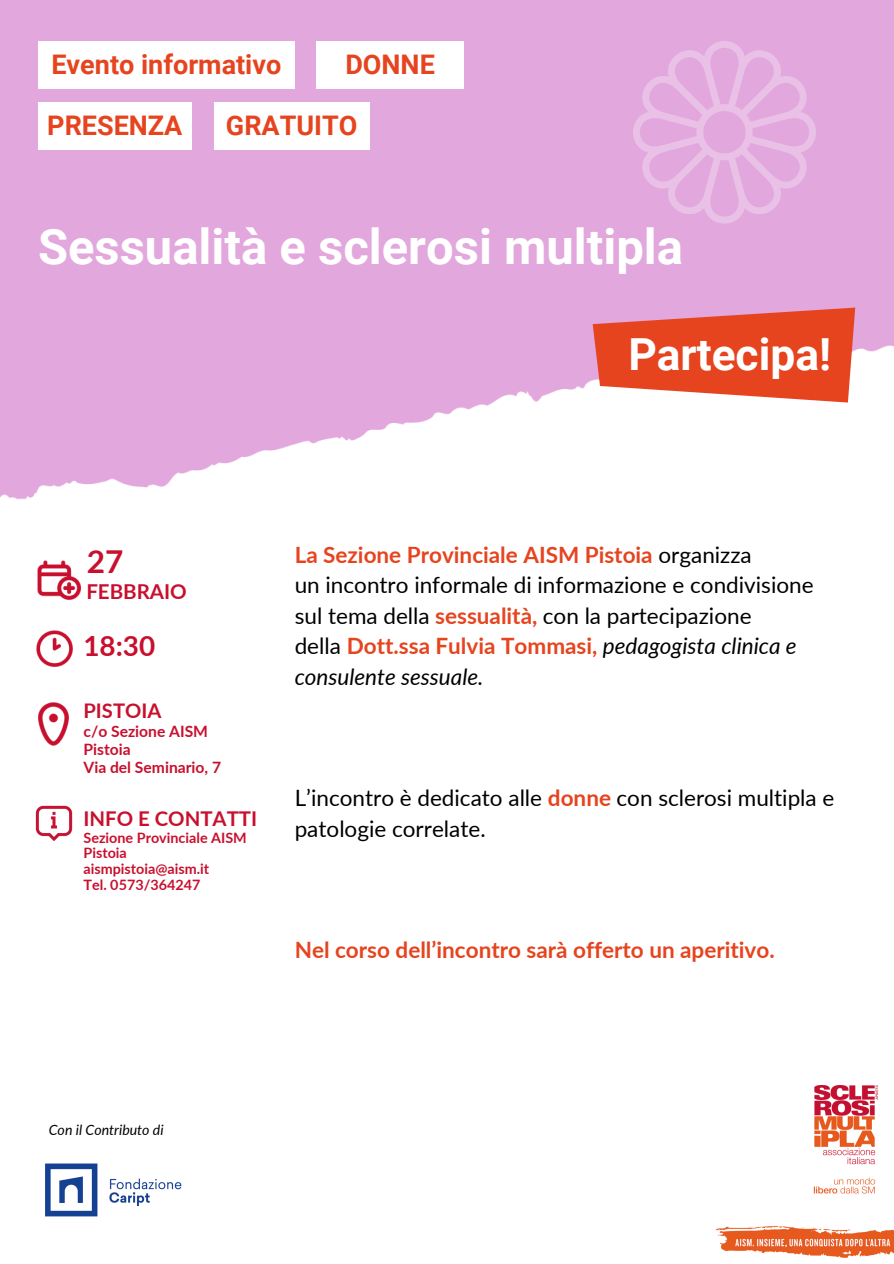
<style>
.page{position:relative;width:894px;height:1264px;background:#fff}
.page>*{position:absolute;margin:0;border:0;box-sizing:border-box;transform-origin:0 0}
.t1{font:700 48.9px "Roboto";color:#fff}
.t2{font:700 44.25px "Roboto";color:#fff}
.t3{font:700 31.5px "Lato";color:#c8102e}
.t4{font:700 27.75px "Lato";color:#c8102e}
.t5{font:700 27px "Roboto";color:#e6441f}
.t6{font:22.5px/30.3px "Lato";color:#000}
.t7{font:700 22.5px "Lato";color:#e6441f}
.t8{font:700 20.55px "Lato";color:#c8102e}
.t9{font:700 20.4px "Lato";color:#c8102e}
.t10{font:700 20.1px "Lato";color:#c8102e}
.t11{font:700 15.6px/18px "Lato";color:#c8102e}
.t12{font:700 14.4px/15.8px "Lato";color:#c8102e}
.t13{font:italic 14.1px "Lato";color:#000}
.s1{font-weight:700;color:#e6441f}
.s2{font-style:italic}
</style>
<div class="page">
<div style="left:0;top:0;width:893px;height:1263px;background:#e2a7dc"></div>
<div style="left:0;top:594px;width:893px;height:669px;background:#fff"></div>
<img style="left:0;top:345px;width:892px;height:322px">
<img style="left:716px;top:1085px;width:177px;height:172px">
<svg style="left:592px;top:307px;width:263px;height:95px;background:#e76047"></svg>
<div style="left:38px;top:41px;width:256px;height:48px;background:#fff"></div>
<div style="left:38px;top:102px;width:153px;height:48px;background:#fff"></div>
<div style="left:214px;top:102px;width:155px;height:48px;background:#fff"></div>
<div style="left:316px;top:41px;width:147px;height:48px;background:#fff"></div>
<img style="left:633px;top:41px;width:182px;height:183px">
<img style="left:37px;top:560px;width:43px;height:39px">
<img style="left:38px;top:702px;width:31px;height:44px">
<img style="left:36px;top:630px;width:36px;height:36px">
<img style="left:35px;top:805px;width:38px;height:36px">
<img style="left:45px;top:1163px;width:137px;height:54px">
<h3 class="t5" style="left:51px;top:49px;width:231px">Evento informativo</h3>
<h2 class="t5" style="left:345px;top:49px;width:91px">DONNE</h2>
<h2 class="t5" style="left:47px;top:110px;width:137px">PRESENZA</h2>
<p class="t5" style="left:226px;top:110px;width:133px">GRATUITO</p>
<h2 class="t1" style="left:38px;top:219px;width:646px">Sessualità e sclerosi multipla</h2>
<p class="t2" style="left:628px;top:328px;width:204px">Partecipa!</p>
<h2 class="t3" style="left:87px;top:542px;width:38px">27</h2>
<p class="t8" style="left:86px;top:579px;width:102px">FEBBRAIO</p>
<p class="t4" style="left:83px;top:629px;width:73px">18:30</p>
<p class="t10" style="left:83px;top:697px;width:79px">PISTOIA</p>
<p class="t11" style="left:83px;top:721px;width:126px">c/o Sezione AISM<br>Pistoia</p>
<p class="t11" style="left:83px;top:757px;width:139px">Via del Seminario, 7</p>
<p class="t9" style="left:83px;top:805px;width:175px">INFO E CONTATTI</p>
<p class="t12" style="left:83px;top:829px;width:165px">Sezione Provinciale AISM<br>Pistoia</p>
<h4 class="t12" style="left:83px;top:860px;width:127px">aismpistoia@aism.it</h4>
<p class="t12" style="left:83px;top:876px;width:118px">Tel. 0573/364247</p>
<h1 class="t6" style="left:294px;top:539px;width:520px"><span class="s1">La Sezione Provinciale AISM Pistoia</span> organizza<br>un incontro informale di informazione e condivisione sul tema della <span class="s1">sessualità,</span> con la partecipazione<br>della <span class="s1">Dott.ssa Fulvia Tommasi,</span> <span class="s2">pedagogista clinica e consulente sessuale.</span></h1>
<p class="t6" style="left:294px;top:782px;width:541px">L’incontro è dedicato alle <span class="s1">donne</span> con sclerosi multipla e patologie correlate.</p>
<h1 class="t7" style="left:294px;top:935px;width:481px">Nel corso dell’incontro sarà offerto un aperitivo.</h1>
<p class="t13" style="left:49px;top:1121px;width:116px">Con il Contributo di</p>
</div>
